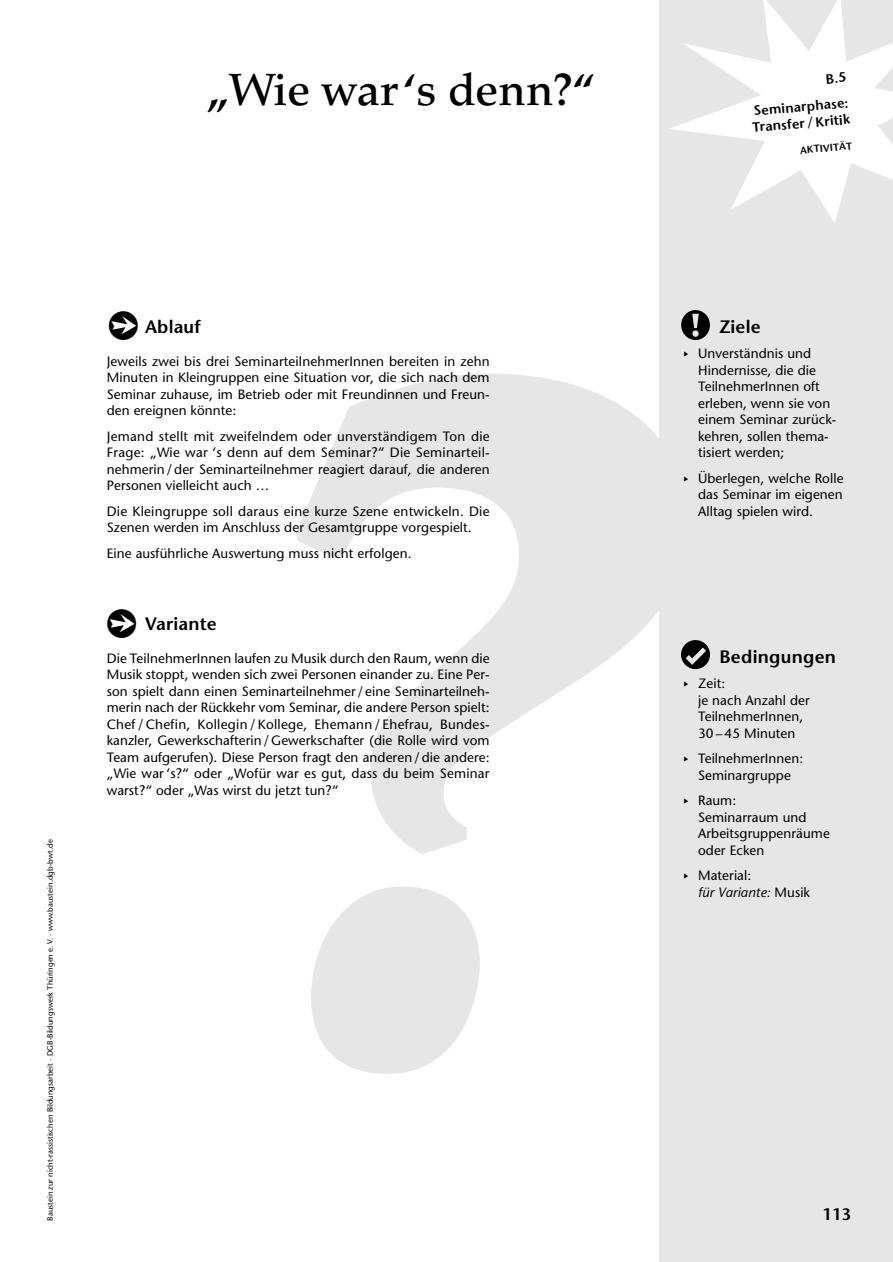
<style>
.page{position:relative;width:893px;height:1262px;background:#fff}
.page>*{position:absolute;margin:0;border:0;box-sizing:border-box;transform-origin:0 0}
.t1{font:italic 900 975px "Palatino";color:#e6e6e6}
.t2{font:500 45px "Palatino";color:#000}
.t3{font:600 18px "Stone Sans";letter-spacing:.01em;color:#000}
.t4{font:600 16.5px "Stone Sans";color:#000}
.t5{font:13.5px/16.5px "Stone Sans";letter-spacing:.005em;color:#000}
.t6{font:600 13.5px/25.5px "Stone Sans";color:#000;text-align:right}
.t7{font:600 10.05px "Stone Sans";color:#000}
.t8{font:7.8px "Stone Sans";color:#000}
.s1{font-family:"Ale Signs LL"}
.s2{font-style:italic}
</style>
<div class="page">
<div style="left:659px;top:0;width:233px;height:1261px;background:#e6e6e6"></div>
<img style="left:681px;top:310px;width:29px;height:29px">
<img style="left:681px;top:640px;width:28px;height:29px">
<svg style="left:892px;top:0;width:1px;height:225px"></svg>
<h2 class="t2" style="left:206px;top:72px;width:391px">„Wie war ‘s denn?“</h2>
<p class="t6" style="left:750px;top:74px;width:96px;rotate:-5deg">B.5<br>Seminarphase:</p>
<p class="t6" style="left:751px;top:116px;width:99px;rotate:-5deg">Transfer / Kritik</p>
<p class="t7" style="left:799px;top:146px;width:54px;rotate:-5deg">AKTIVITÄT</p>
<p class="t8" style="left:47px;top:1220px;width:383px;rotate:-90deg">Baustein zur nicht-rassistischen Bildungsarbeit · DGB-Bildungswerk Thüringen e. V. · www.baustein.dgb-bwt.de</p>
<h3 class="t3" style="left:145px;top:319px;width:57px">Ablauf</h3>
<p class="t5" style="left:107px;top:354px;width:384px;text-align:justify">Jeweils zwei bis drei SeminarteilnehmerInnen bereiten in zehn Minuten in Kleingruppen eine Situation vor, die sich nach dem Seminar zuhause, im Betrieb oder mit Freundinnen und Freun&shy;den ereignen könnte:</p>
<p class="t5" style="left:107px;top:429px;width:384px;text-align:justify">Jemand stellt mit zweifelndem oder unverständigem Ton die Frage: „Wie war ‘s denn auf dem Seminar?“ Die Seminarteil&shy;nehmerin / der Seminarteilnehmer reagiert darauf, die anderen Personen vielleicht auch …</p>
<p class="t5" style="left:107px;top:504px;width:384px">Die Kleingruppe soll daraus eine kurze Szene entwickeln. Die<br>Szenen werden im Anschluss der Gesamtgruppe vorgespielt.</p>
<p class="t5" style="left:107px;top:546px;width:306px">Eine ausführliche Auswertung muss nicht erfolgen.</p>
<h3 class="t3" style="left:719px;top:319px;width:43px">Ziele</h3>
<p class="t5" style="left:698px;top:347px;width:140px;text-indent:-17px"><span class="s1">b</span> Unverständnis und<br>Hindernisse, die die<br>TeilnehmerInnen oft erleben, wenn sie von einem Seminar zurück&shy;kehren, sollen thema&shy;tisiert werden;</p>
<p class="t5" style="left:698px;top:471px;width:147px;text-align:justify;text-indent:-17px"><span class="s1">b</span> Überlegen, welche Rolle das Seminar im eigenen Alltag spielen wird.</p>
<h1 class="t1" style="left:208px;top:340px;width:470px">?</h1>
<h3 class="t3" style="left:145px;top:616px;width:73px">Variante</h3>
<p class="t5" style="left:107px;top:651px;width:384px;text-align:justify">Die TeilnehmerInnen laufen zu Musik durch den Raum, wenn die Musik stoppt, wenden sich zwei Personen einander zu. Eine Per&shy;son spielt dann einen Seminarteilnehmer / eine Seminarteilneh&shy;merin nach der Rückkehr vom Seminar, die andere Person spielt:<br>Chef / Chefin, Kollegin / Kollege, Ehemann / Ehefrau, Bundes&shy;kanzler, Gewerkschafterin / Gewerkschafter (die Rolle wird vom Team aufgerufen). Diese Person fragt den anderen / die andere: „Wie war ‘s?“ oder „Wofür war es gut, dass du beim Seminar warst?“ oder „Was wirst du jetzt tun?“</p>
<h3 class="t3" style="left:719px;top:649px;width:118px">Bedingungen</h3>
<p class="t5" style="left:698px;top:677px;width:113px;text-indent:-17px"><span class="s1">b</span> Zeit:<br>je nach Anzahl der<br>TeilnehmerInnen,<br>30 – 45 Minuten</p>
<p class="t5" style="left:681px;top:752px;width:124px;text-align:center"><span class="s1">b</span> TeilnehmerInnen:<br>Seminargruppe</p>
<p class="t5" style="left:698px;top:794px;width:133px;text-indent:-17px"><span class="s1">b</span> Raum:<br>Seminarraum und<br>Arbeitsgruppenräume oder Ecken</p>
<p class="t5" style="left:698px;top:869px;width:113px;text-indent:-17px"><span class="s1">b</span> Material:<br><span class="s2">für Variante:</span> Musik</p>
<p class="t4" style="left:822px;top:1208px;width:30px">113</p>
</div>
